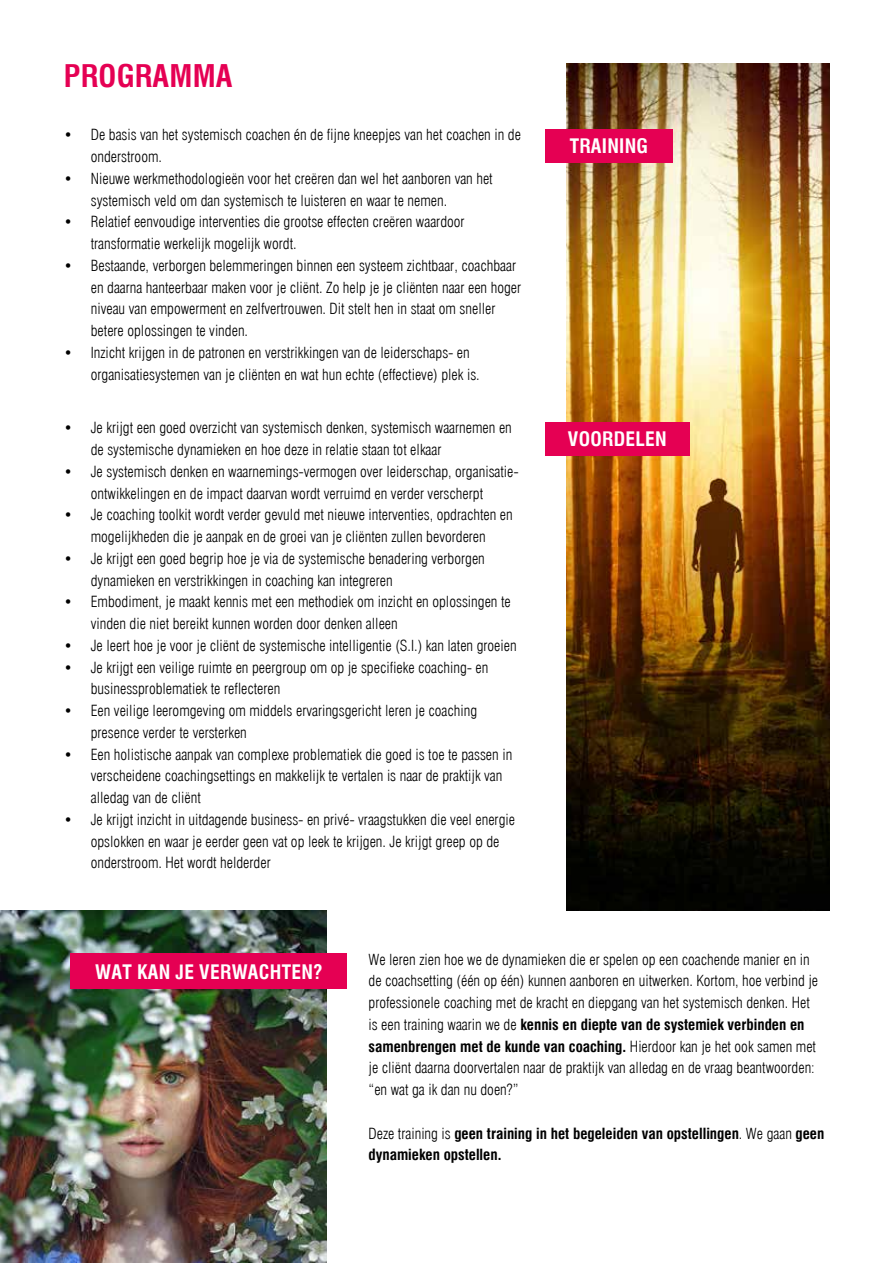
<style>
.page{position:relative;width:893px;height:1263px;background:#fff}
.page>*{position:absolute;margin:0;border:0;box-sizing:border-box;transform-origin:0 0}
.t1{font:700 condensed 30.45px "Swiss 721 BT";letter-spacing:.005em;color:#e50053}
.t2{font:700 condensed 19.5px "Swiss 721 BT";letter-spacing:.015em;color:#fff}
.t3{font:300 condensed 15px/21.8px "Swiss 721 BT";color:#000}
.t4{font:700 condensed 15px/21.8px "Swiss 721 BT";color:#000}
.s1{font-weight:700}
.s2{font-weight:300}
</style>
<div class="page">
<img style="left:567px;top:64px;width:262px;height:847px">
<div style="left:545px;top:129px;width:128px;height:34px;background:#e50053"></div>
<div style="left:545px;top:422px;width:144px;height:34px;background:#e50053"></div>
<img style="left:0;top:911px;width:326px;height:352px">
<div style="left:71px;top:953px;width:276px;height:36px;background:#e50053"></div>
<h1 class="t1" style="left:64px;top:57px;width:170px">PROGRAMMA</h1>
<p class="t3" style="left:91px;top:124px;width:432px;text-indent:-27px">• De basis van het systemisch coachen én de fijne kneepjes van het coachen in de onderstroom.</p>
<p class="t3" style="left:91px;top:168px;width:403px;text-indent:-27px">• Nieuwe werkmethodologieën voor het creëren dan wel het aanboren van het systemisch veld om dan systemisch te luisteren en waar te nemen.</p>
<p class="t3" style="left:91px;top:211px;width:375px;text-indent:-27px">• Relatief eenvoudige interventies die grootse effecten creëren waardoor transformatie werkelijk mogelijk wordt.</p>
<p class="t3" style="left:91px;top:255px;width:432px;text-indent:-27px">• Bestaande, verborgen belemmeringen binnen een systeem zichtbaar, coachbaar en daarna hanteerbaar maken voor je cliënt. Zo help je je cliënten naar een hoger niveau van empowerment en zelfvertrouwen. Dit stelt hen in staat om sneller betere oplossingen te vinden.</p>
<p class="t3" style="left:91px;top:342px;width:390px;text-indent:-27px">• Inzicht krijgen in de patronen en verstrikkingen van de leiderschaps- en organisatiesystemen van je cliënten en wat hun echte (effectieve) plek is.</p>
<p class="t3" style="left:91px;top:417px;width:423px;text-indent:-27px">• Je krijgt een goed overzicht van systemisch denken, systemisch waarnemen en de systemische dynamieken en hoe deze in relatie staan tot elkaar</p>
<p class="t3" style="left:64px;top:460px;width:456px;text-align:center">• Je systemisch denken en waarnemings-vermogen over leiderschap, organisatie&shy;ontwikkelingen en de impact daarvan wordt verruimd en verder verscherpt</p>
<p class="t3" style="left:64px;top:504px;width:450px;text-align:center">• Je coaching toolkit wordt verder gevuld met nieuwe interventies, opdrachten en mogelijkheden die je aanpak en de groei van je cliënten zullen bevorderen</p>
<p class="t3" style="left:91px;top:547px;width:396px;text-indent:-27px">• Je krijgt een goed begrip hoe je via de systemische benadering verborgen dynamieken en verstrikkingen in coaching kan integreren</p>
<p class="t3" style="left:91px;top:591px;width:421px;text-indent:-27px">• Embodiment, je maakt kennis met een methodiek om inzicht en oplossingen te vinden die niet bereikt kunnen worden door denken alleen</p>
<p class="t3" style="left:64px;top:634px;width:454px">• Je leert hoe je voor je cliënt de systemische intelligentie (S.I.) kan laten groeien</p>
<p class="t3" style="left:91px;top:656px;width:399px;text-indent:-27px">• Je krijgt een veilige ruimte en peergroup om op je specifieke coaching- en businessproblematiek te reflecteren</p>
<p class="t3" style="left:91px;top:700px;width:388px;text-indent:-27px">• Een veilige leeromgeving om middels ervaringsgericht leren je coaching presence verder te versterken</p>
<p class="t3" style="left:91px;top:743px;width:423px;text-indent:-27px">• Een holistische aanpak van complexe problematiek die goed is toe te passen in verscheidene coachingsettings en makkelijk te vertalen is naar de praktijk van alledag van de cliënt</p>
<p class="t3" style="left:91px;top:808px;width:426px;text-indent:-27px">• Je krijgt inzicht in uitdagende business- en privé- vraagstukken die veel energie opslokken en waar je eerder geen vat op leek te krijgen. Je krijgt greep op de onderstroom. Het wordt helderder</p>
<h2 class="t2" style="left:570px;top:134px;width:80px">TRAINING</h2>
<h2 class="t2" style="left:568px;top:428px;width:100px">VOORDELEN</h2>
<h2 class="t2" style="left:95px;top:960px;width:229px">WAT KAN JE VERWACHTEN?</h2>
<p class="t3" style="left:369px;top:948px;width:451px">We leren zien hoe we de dynamieken die er spelen op een coachende manier en in de coachsetting (één op één) kunnen aanboren en uitwerken. Kortom, hoe verbind je professionele coaching met de kracht en diepgang van het systemisch denken. Het is een training waarin we de <span class="s1">kennis en diepte van de systemiek verbinden en samenbrengen met de kunde van coaching.</span> Hierdoor kan je het ook samen met je cliënt daarna doorvertalen naar de praktijk van alledag en de vraag beantwoorden: “en wat ga ik dan nu doen?”</p>
<p class="t4" style="left:369px;top:1122px;width:457px"><span class="s2">Deze training is</span> geen training in het begeleiden van opstellingen<span class="s2">. We gaan</span> geen dynamieken opstellen.</p>
</div>
